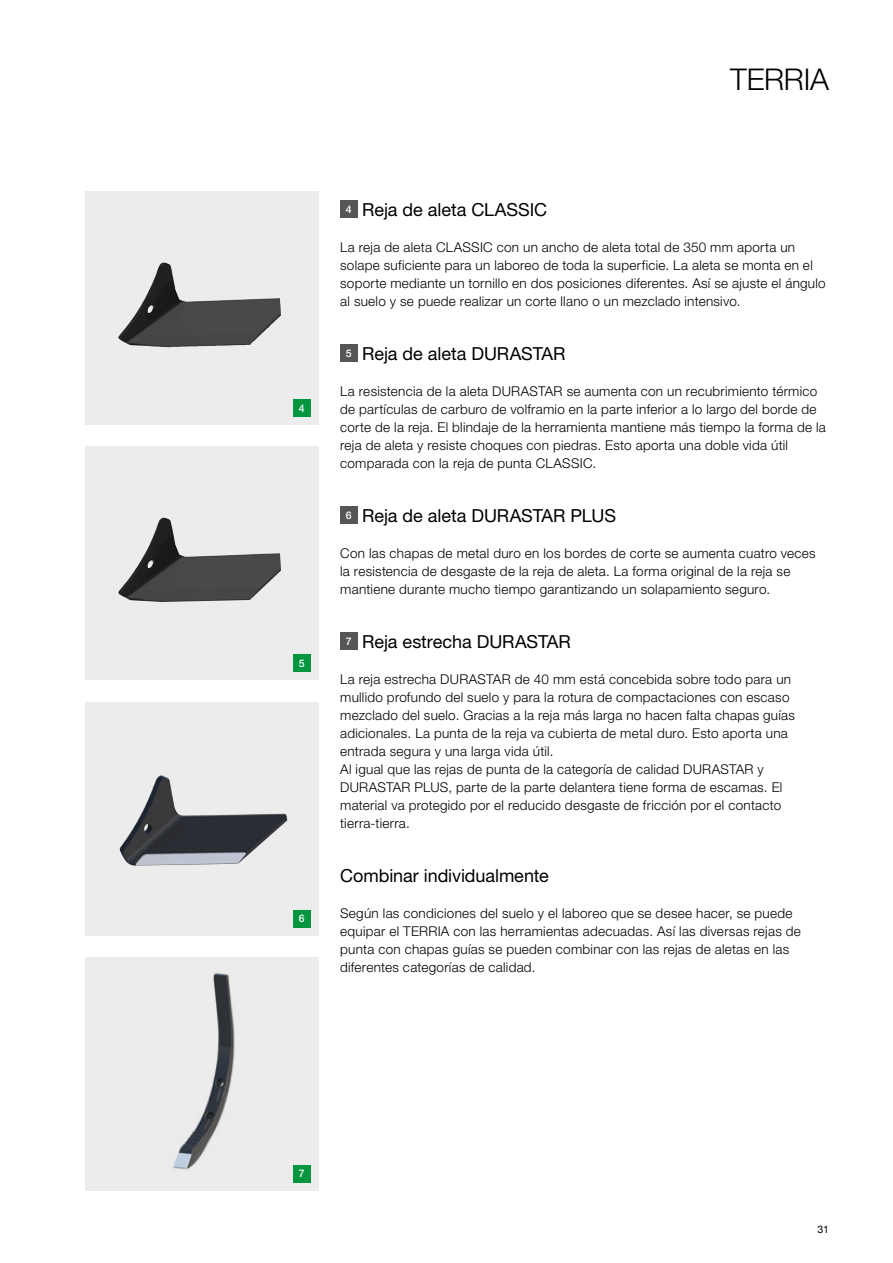
<style>
.page{position:relative;width:893px;height:1263px;background:#fff}
.page>*{position:absolute;margin:0;border:0;box-sizing:border-box;transform-origin:0 0}
.t1{font:300 30px "Helvetica Neue LTW1 G";letter-spacing:-.005em;color:#000}
.t2{font:18px "Helvetica Neue LTW1 G";letter-spacing:-.005em;color:#000}
.t3{font:300 13.5px/18px "Helvetica Neue LTW1 G";letter-spacing:.02em;color:#000}
.t4{font:500 10.5px "Helvetica Neue LTW1 G";color:#fff}
.t5{font:10.5px "Helvetica Neue";color:#000}
</style>
<div class="page">
<img style="left:85px;top:957px;width:234px;height:234px">
<div style="left:85px;top:191px;width:234px;height:234px;background:#ececec"></div>
<img style="left:118px;top:263px;width:53px;height:84px">
<div style="left:85px;top:702px;width:234px;height:233px;background:#ececec"></div>
<img style="left:119px;top:775px;width:168px;height:91px">
<div style="left:85px;top:446px;width:234px;height:234px;background:#ececec"></div>
<img style="left:118px;top:518px;width:163px;height:84px">
<div style="left:293px;top:910px;width:17px;height:17px;background:#00963e"></div>
<div style="left:293px;top:400px;width:17px;height:17px;background:#00963e"></div>
<div style="left:293px;top:655px;width:17px;height:17px;background:#00963e"></div>
<div style="left:293px;top:1165px;width:17px;height:17px;background:#00963e"></div>
<div style="left:340px;top:201px;width:17px;height:17px;background:#565655"></div>
<div style="left:340px;top:345px;width:17px;height:17px;background:#565655"></div>
<div style="left:340px;top:507px;width:17px;height:17px;background:#565655"></div>
<div style="left:340px;top:633px;width:17px;height:17px;background:#565655"></div>
<h1 class="t1" style="left:730px;top:61px;width:101px">TERRIA</h1>
<p class="t4" style="left:299px;top:402px;width:7px">4</p>
<p class="t4" style="left:299px;top:657px;width:7px">5</p>
<p class="t4" style="left:299px;top:912px;width:7px">6</p>
<h2 class="t2" style="left:346px;top:199px;width:203px"><sup>4</sup> Reja de aleta CLASSIC</h2>
<p class="t3" style="left:340px;top:238px;width:487px">La reja de aleta CLASSIC con un ancho de aleta total de 350 mm aporta un solape suficiente para un laboreo de toda la superficie. La aleta se monta en el soporte mediante un tornillo en dos posiciones diferentes. Así se ajuste el ángulo al suelo y se puede realizar un corte llano o un mezclado intensivo.</p>
<h2 class="t2" style="left:346px;top:343px;width:221px"><sup>5</sup> Reja de aleta DURASTAR</h2>
<p class="t3" style="left:340px;top:382px;width:487px">La resistencia de la aleta DURASTAR se aumenta con un recubrimiento térmico de partículas de carburo de volframio en la parte inferior a lo largo del borde de corte de la reja. El blindaje de la herramienta mantiene más tiempo la forma de la reja de aleta y resiste choques con piedras. Esto aporta una doble vida útil comparada con la reja de punta CLASSIC.</p>
<h2 class="t2" style="left:346px;top:505px;width:272px"><sup>6</sup> Reja de aleta DURASTAR PLUS</h2>
<p class="t3" style="left:340px;top:544px;width:477px">Con las chapas de metal duro en los bordes de corte se aumenta cuatro veces la resistencia de desgaste de la reja de aleta. La forma original de la reja se mantiene durante mucho tiempo garantizando un solapamiento seguro.</p>
<h2 class="t2" style="left:346px;top:631px;width:227px"><sup>7</sup> Reja estrecha DURASTAR</h2>
<p class="t3" style="left:340px;top:670px;width:456px">La reja estrecha DURASTAR de 40 mm está concebida sobre todo para un mullido profundo del suelo y para la rotura de compactaciones con escaso mezclado del suelo. Gracias a la reja más larga no hacen falta chapas guías adicionales. La punta de la reja va cubierta de metal duro. Esto aporta una entrada segura y una larga vida útil.<br>Al igual que las rejas de punta de la categoría de calidad DURASTAR y DURASTAR PLUS, parte de la parte delantera tiene forma de escamas. El material va protegido por el reducido desgaste de fricción por el contacto tierra-tierra.</p>
<h2 class="t2" style="left:340px;top:865px;width:210px">Combinar individualmente</h2>
<p class="t3" style="left:340px;top:904px;width:462px">Según las condiciones del suelo y el laboreo que se desee hacer, se puede equipar el TERRIA con las herramientas adecuadas. Así las diversas rejas de punta con chapas guías se pueden combinar con las rejas de aletas en las diferentes categorías de calidad.</p>
<p class="t4" style="left:299px;top:1167px;width:7px">7</p>
<p class="t5" style="left:817px;top:1222px;width:13px">31</p>
</div>
